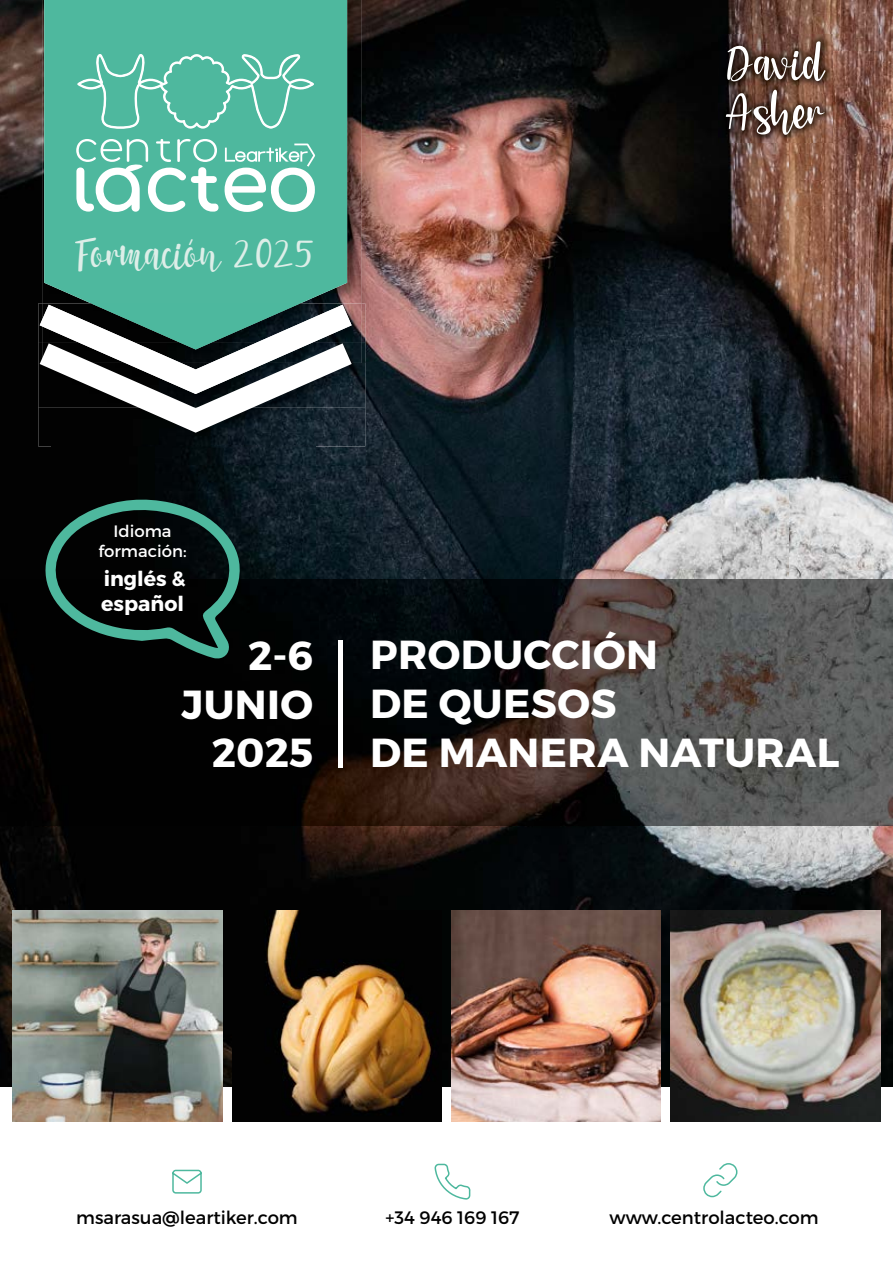
<style>
.page{position:relative;width:893px;height:1263px;background:#fff}
.page>*{position:absolute;margin:0;border:0;box-sizing:border-box;transform-origin:0 0}
.t1{font:51.6px/48.6px "meryana";color:#fff}
.t2{font:45.75px "meryana";color:#ddeee8}
.t3{font:700 40.5px/48.6px "Montserrat";letter-spacing:.01em;color:#fff}
.t4{font:700 20.55px/24.8px "Montserrat";color:#fff}
.t5{font:18px "Montserrat";color:#000}
.t6{font:16.5px/19.8px "Montserrat";color:#fff;text-align:center}
.s1{font-size:43.35px}
</style>
<div class="page">
<img style="left:0;top:0;width:52px;height:579px">
<img style="left:42px;top:0;width:693px;height:362px">
<img style="left:735px;top:0;width:158px;height:51px">
<img style="left:789px;top:51px;width:104px;height:528px">
<img style="left:735px;top:142px;width:54px;height:437px">
<img style="left:315px;top:362px;width:421px;height:217px">
<img style="left:52px;top:446px;width:263px;height:133px">
<img style="left:0;top:579px;width:893px;height:507px">
<div style="left:44px;top:0;width:303px;height:303px;background:#4eb89e"></div>
<svg style="left:77px;top:54px;width:237px;height:75px;background:#63c0aa"></svg>
<svg style="left:225px;top:144px;width:90px;height:68px"></svg>
<svg style="left:76px;top:139px;width:142px;height:73px"></svg>
<img style="left:38px;top:303px;width:327px;height:39px">
<img style="left:91px;top:303px;width:209px;height:2px">
<img style="left:38px;top:408px;width:327px;height:38px">
<img style="left:38px;top:342px;width:327px;height:66px">
<svg style="left:40px;top:305px;width:312px;height:128px"></svg>
<svg style="left:172px;top:1170px;width:30px;height:23px"></svg>
<svg style="left:435px;top:1164px;width:35px;height:35px"></svg>
<svg style="left:703px;top:1163px;width:34px;height:34px"></svg>
<img style="left:718px;top:34px;width:115px;height:108px">
<hr style="left:339px;top:640px;width:4px;height:127px;background:#fff">
<svg style="left:40px;top:497px;width:202px;height:162px;background:#0f221e"></svg>
<img style="left:671px;top:910px;width:209px;height:212px">
<img style="left:232px;top:910px;width:210px;height:212px">
<img style="left:451px;top:910px;width:210px;height:212px">
<img style="left:13px;top:910px;width:209px;height:212px">
<div style="left:75px;top:238px;width:147px;height:34px;background:#4eb89e"></div>
<div style="left:234px;top:239px;width:79px;height:29px;background:#4eb89e"></div>
<h2 class="t2" style="left:75px;top:220px;width:242px">Formación <span class="s1">2025</span></h2>
<h1 class="t1" style="left:725px;top:31px;width:100px">David<br>Asher</h1>
<p class="t6" style="left:99px;top:521px;width:89px">Idioma formación:</p>
<p class="t4" style="left:101px;top:566px;width:86px">inglés &amp; español</p>
<h3 class="t3" style="left:182px;top:632px;width:133px;text-align:right">2-6<br>JUNIO<br>2025</h3>
<h3 class="t3" style="left:370px;top:631px;width:471px">PRODUCCIÓN<br>DE QUESOS<br>DE MANERA NATURAL</h3>
<p class="t5" style="left:76px;top:1206px;width:223px">msarasua@leartiker.com</p>
<p class="t5" style="left:385px;top:1206px;width:136px">+34 946 169 167</p>
<p class="t5" style="left:610px;top:1206px;width:211px">www.centrolacteo.com</p>
</div>
